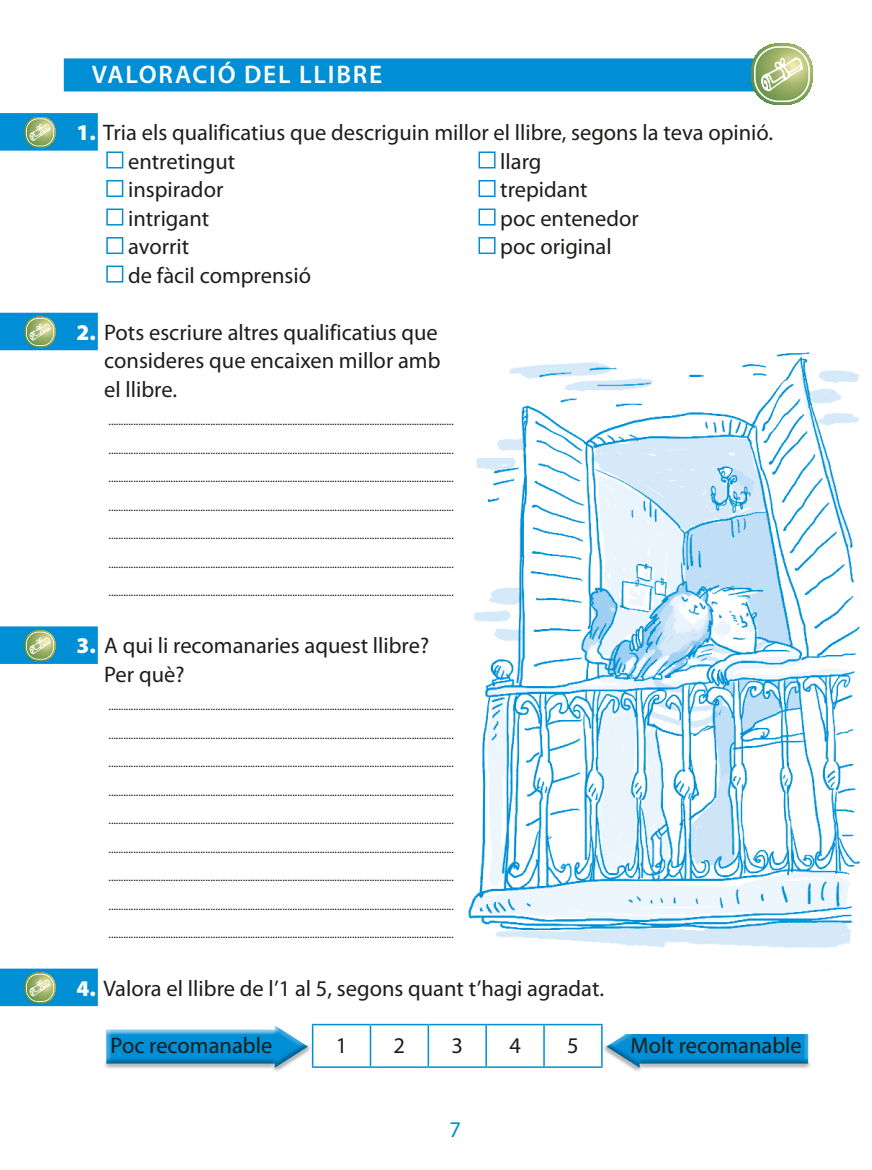
<style>
.page{position:relative;width:872px;height:1170px;background:#fff}
.page>*{position:absolute;margin:0;border:0;box-sizing:border-box;transform-origin:0 0}
.t1{font:600 25.5px "Myriad Pro";letter-spacing:.07em;color:#fff}
.t2{font:22.5px/28.5px "Myriad Pro";color:#1d1d1b}
.t3{font:12px "Myriad Pro";color:#1d1d1b}
.s1{font-weight:900;color:#fff}
</style>
<div class="page">
<div style="left:102px;top:1042px;width:211px;height:31px;background:#1d1d1b;opacity:.3"></div>
<div style="left:601px;top:1042px;width:211px;height:31px;background:#1d1d1b;opacity:.3"></div>
<img style="left:468px;top:352px;width:392px;height:672px">
<div style="left:64px;top:58px;width:744px;height:33px;background:#008ed5"></div>
<div style="left:0;top:113px;width:98px;height:38px;background:#008ed5"></div>
<div style="left:106px;top:151px;width:17px;height:17px;border:2px solid #008ed5"></div>
<div style="left:106px;top:180px;width:17px;height:17px;border:2px solid #008ed5"></div>
<div style="left:106px;top:208px;width:17px;height:17px;border:2px solid #008ed5"></div>
<div style="left:106px;top:237px;width:17px;height:17px;border:2px solid #008ed5"></div>
<div style="left:106px;top:265px;width:17px;height:17px;border:2px solid #008ed5"></div>
<div style="left:478px;top:151px;width:17px;height:17px;border:2px solid #008ed5"></div>
<div style="left:478px;top:180px;width:17px;height:17px;border:2px solid #008ed5"></div>
<div style="left:478px;top:208px;width:17px;height:17px;border:2px solid #008ed5"></div>
<div style="left:478px;top:237px;width:17px;height:17px;border:2px solid #008ed5"></div>
<div style="left:0;top:313px;width:98px;height:37px;background:#008ed5"></div>
<div style="left:0;top:626px;width:98px;height:38px;background:#008ed5"></div>
<div style="left:0;top:968px;width:98px;height:38px;background:#008ed5"></div>
<svg style="left:751px;top:44px;width:61px;height:61px"></svg>
<svg style="left:25px;top:117px;width:30px;height:31px"></svg>
<svg style="left:25px;top:317px;width:30px;height:30px"></svg>
<svg style="left:25px;top:630px;width:30px;height:31px"></svg>
<svg style="left:25px;top:972px;width:30px;height:31px"></svg>
<svg style="left:106px;top:1024px;width:702px;height:43px"></svg>
<hr style="left:312px;top:1025px;width:1px;height:41px;background:#008ed5">
<hr style="left:370px;top:1025px;width:1px;height:41px;background:#008ed5">
<hr style="left:427px;top:1025px;width:2px;height:41px;background:#008ed5">
<hr style="left:485px;top:1025px;width:2px;height:41px;background:#008ed5">
<hr style="left:543px;top:1025px;width:2px;height:41px;background:#008ed5">
<hr style="left:601px;top:1025px;width:1px;height:41px;background:#008ed5">
<hr style="left:312px;top:1023px;width:58px;height:2px;background:#008ed5">
<hr style="left:370px;top:1023px;width:58px;height:2px;background:#008ed5">
<hr style="left:428px;top:1023px;width:58px;height:2px;background:#008ed5">
<hr style="left:486px;top:1023px;width:58px;height:2px;background:#008ed5">
<hr style="left:544px;top:1023px;width:58px;height:2px;background:#008ed5">
<hr style="left:312px;top:1066px;width:58px;height:1px;background:#008ed5">
<hr style="left:370px;top:1066px;width:58px;height:1px;background:#008ed5">
<hr style="left:428px;top:1066px;width:58px;height:1px;background:#008ed5">
<hr style="left:486px;top:1066px;width:58px;height:1px;background:#008ed5">
<hr style="left:544px;top:1066px;width:58px;height:1px;background:#008ed5">
<h1 class="t1" style="left:92px;top:58px;width:292px">VALORACIÓ DEL LLIBRE</h1>
<h2 class="t2" style="left:128px;top:118px;width:646px;text-indent:-52px"><span class="s1">1.</span> Tria els qualificatius que descriguin millor el llibre, segons la teva opinió. entretingut<br>inspirador<br>intrigant<br>avorrit<br>de fàcil comprensió</h2>
<h2 class="t2" style="left:500px;top:146px;width:140px">llarg<br>trepidant<br>poc entenedor poc original</h2>
<h2 class="t2" style="left:104px;top:317px;width:338px;text-indent:-28px"><span class="s1">2.</span> Pots escriure altres qualificatius que consideres que encaixen millor amb el llibre.</h2>
<p class="t3" style="left:108px;top:413px;width:347px">...........................................................................................................................................</p>
<p class="t3" style="left:108px;top:442px;width:347px">...........................................................................................................................................</p>
<p class="t3" style="left:108px;top:470px;width:347px">...........................................................................................................................................</p>
<p class="t3" style="left:108px;top:499px;width:347px">...........................................................................................................................................</p>
<p class="t3" style="left:108px;top:527px;width:347px">...........................................................................................................................................</p>
<p class="t3" style="left:108px;top:556px;width:347px">...........................................................................................................................................</p>
<p class="t3" style="left:108px;top:584px;width:347px">...........................................................................................................................................</p>
<h2 class="t2" style="left:104px;top:631px;width:326px;text-indent:-28px"><span class="s1">3.</span> A qui li recomanaries aquest llibre?<br>Per què?</h2>
<p class="t3" style="left:108px;top:698px;width:347px">...........................................................................................................................................</p>
<p class="t3" style="left:108px;top:727px;width:347px">...........................................................................................................................................</p>
<p class="t3" style="left:108px;top:755px;width:347px">...........................................................................................................................................</p>
<p class="t3" style="left:108px;top:784px;width:347px">...........................................................................................................................................</p>
<p class="t3" style="left:108px;top:812px;width:347px">...........................................................................................................................................</p>
<p class="t3" style="left:108px;top:841px;width:347px">...........................................................................................................................................</p>
<p class="t3" style="left:108px;top:869px;width:347px">...........................................................................................................................................</p>
<p class="t3" style="left:108px;top:898px;width:347px">...........................................................................................................................................</p>
<p class="t3" style="left:108px;top:926px;width:347px">...........................................................................................................................................</p>
<h2 class="t2" style="left:76px;top:973px;width:529px"><span class="s1">4.</span> Valora el llibre de l’1 al 5, segons quant t’hagi agradat.</h2>
<h2 class="t2" style="left:111px;top:1031px;width:163px">Poc recomanable</h2>
<h2 class="t2" style="left:336px;top:1031px;width:13px">1</h2>
<h2 class="t2" style="left:393px;top:1031px;width:13px">2</h2>
<h2 class="t2" style="left:451px;top:1031px;width:13px">3</h2>
<h2 class="t2" style="left:509px;top:1031px;width:13px">4</h2>
<h2 class="t2" style="left:567px;top:1031px;width:13px">5</h2>
<h2 class="t2" style="left:630px;top:1031px;width:173px">Molt recomanable</h2>
</div>
